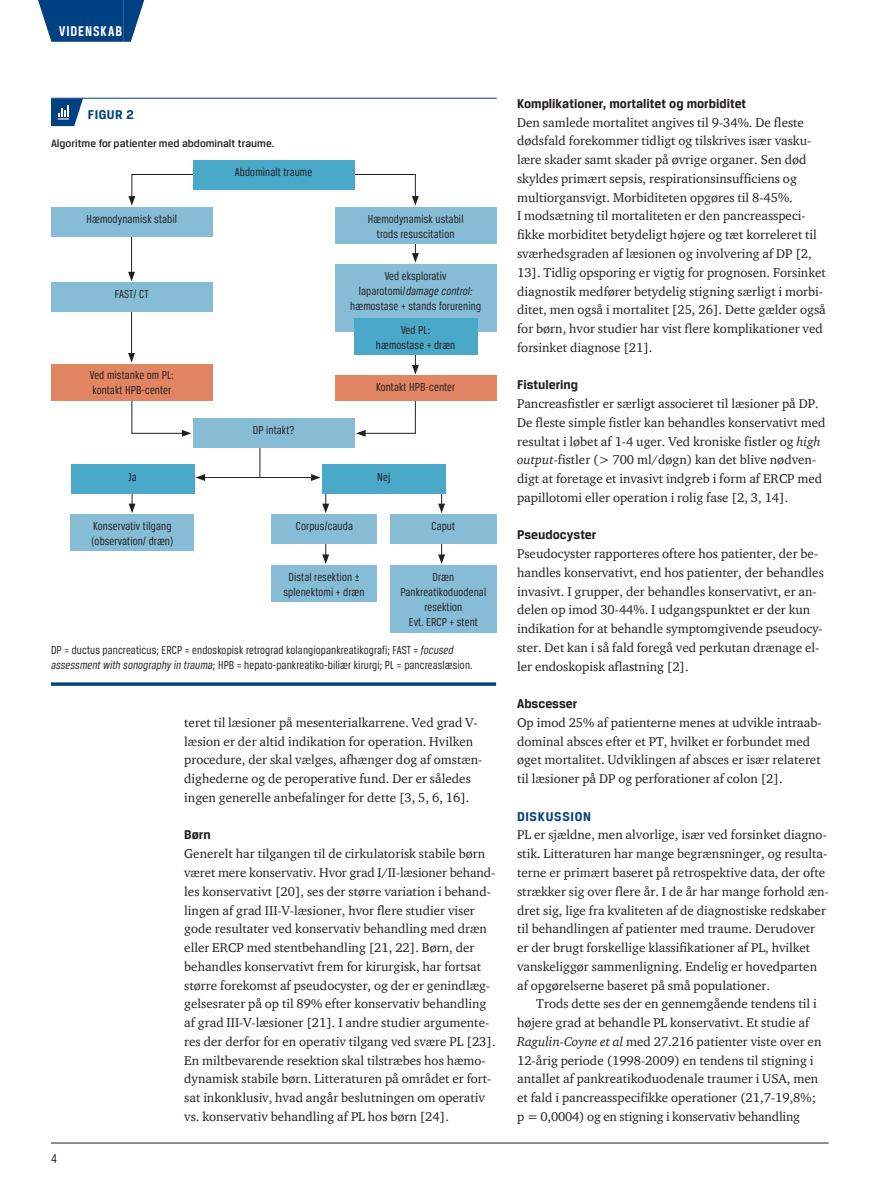
<style>
.page{position:relative;width:893px;height:1191px;background:#fff}
.page>*{position:absolute;margin:0;border:0;box-sizing:border-box;transform-origin:0 0}
.t1{font:700 15px "Breuer Condensed";letter-spacing:.065em;color:#fff}
.t2{font:700 13.5px "Breuer Text";color:#231f20}
.t3{font:700 13.5px "Breuer Text";letter-spacing:.05em;color:#014081}
.t4{font:13.5px "Breuer Condensed";color:#231f20}
.t5{font:13.05px/18.8px "ITC Charter Com";color:#231f20}
.t6{font:12.3px/15px "Breuer Condensed";letter-spacing:.01em;color:#231f20;text-align:center}
.t7{font:500 11.25px "Breuer Text";color:#231f20}
.s1{font-style:italic}
</style>
<div class="page">
<hr style="left:51px;top:1142px;width:778px;height:1px;background:#231f20">
<div style="left:59px;top:0;width:64px;height:42px;background:#014081"></div>
<svg style="left:38px;top:0;width:21px;height:42px"></svg>
<svg style="left:123px;top:0;width:21px;height:42px"></svg>
<hr style="left:51px;top:98px;width:37px;height:1px;background:#014081">
<hr style="left:88px;top:98px;width:409px;height:1px;background:#014081">
<svg style="left:51px;top:99px;width:32px;height:27px"></svg>
<hr style="left:260px;top:437px;width:1px;height:41px;background:#231f20">
<svg style="left:356px;top:401px;width:60px;height:36px"></svg>
<svg style="left:131px;top:401px;width:60px;height:36px"></svg>
<hr style="left:203px;top:477px;width:110px;height:1px;background:#231f20">
<svg style="left:311px;top:474px;width:9px;height:7px"></svg>
<svg style="left:196px;top:474px;width:9px;height:7px"></svg>
<svg style="left:412px;top:355px;width:7px;height:19px"></svg>
<svg style="left:438px;top:493px;width:7px;height:20px"></svg>
<svg style="left:438px;top:544px;width:7px;height:20px"></svg>
<svg style="left:322px;top:493px;width:7px;height:20px"></svg>
<svg style="left:129px;top:493px;width:7px;height:20px"></svg>
<svg style="left:322px;top:544px;width:7px;height:20px"></svg>
<div style="left:335px;top:375px;width:161px;height:26px;background:#e28563"></div>
<div style="left:51px;top:364px;width:162px;height:37px;background:#e28563"></div>
<svg style="left:354px;top:174px;width:65px;height:32px"></svg>
<svg style="left:128px;top:174px;width:65px;height:32px"></svg>
<hr style="left:131px;top:233px;width:1px;height:41px;background:#231f20">
<svg style="left:128px;top:272px;width:7px;height:9px"></svg>
<svg style="left:412px;top:244px;width:7px;height:18px"></svg>
<hr style="left:131px;top:308px;width:1px;height:47px;background:#231f20">
<svg style="left:128px;top:353px;width:7px;height:9px"></svg>
<div style="left:51px;top:207px;width:162px;height:30px;background:#86bcd6"></div>
<div style="left:51px;top:282px;width:162px;height:30px;background:#86bcd6"></div>
<div style="left:335px;top:207px;width:161px;height:37px;background:#86bcd6"></div>
<div style="left:335px;top:264px;width:161px;height:67px;background:#86bcd6"></div>
<div style="left:193px;top:160px;width:161px;height:30px;background:#4aa8c8"></div>
<div style="left:193px;top:418px;width:161px;height:30px;background:#86bcd6"></div>
<div style="left:322px;top:464px;width:123px;height:29px;background:#4aa8c8"></div>
<div style="left:71px;top:464px;width:123px;height:29px;background:#4aa8c8"></div>
<div style="left:354px;top:318px;width:123px;height:37px;background:#4aa8c8"></div>
<div style="left:71px;top:514px;width:123px;height:37px;background:#86bcd6"></div>
<div style="left:390px;top:514px;width:106px;height:30px;background:#86bcd6"></div>
<div style="left:272px;top:514px;width:105px;height:30px;background:#86bcd6"></div>
<div style="left:271px;top:565px;width:106px;height:37px;background:#86bcd6"></div>
<div style="left:390px;top:565px;width:106px;height:67px;background:#86bcd6"></div>
<svg style="left:51px;top:682px;width:445px;height:4px;background:#235991"></svg>
<p class="t1" style="left:59px;top:23px;width:65px">VIDENSKAB</p>
<p class="t3" style="left:88px;top:107px;width:47px">FIGUR 2</p>
<p class="t7" style="left:51px;top:137px;width:225px">Algoritme for patienter med abdominalt traume.</p>
<p class="t6" style="left:86px;top:211px;width:92px">Hæmodynamisk stabil</p>
<p class="t6" style="left:115px;top:286px;width:35px">FAST/ CT</p>
<p class="t6" style="left:90px;top:368px;width:85px;text-align:left">Ved mistanke om PL: kontakt HPB-center</p>
<p class="t6" style="left:235px;top:164px;width:79px">Abdominalt traume</p>
<p class="t6" style="left:253px;top:422px;width:43px">DP intakt?</p>
<p class="t6" style="left:368px;top:211px;width:97px">Hæmodynamisk ustabil trods resuscitation</p>
<p class="t6" style="left:350px;top:268px;width:132px">Ved eksplorativ laparotomi/<span class="s1">damage control: </span>hæmostase + stands forurening</p>
<p class="t6" style="left:376px;top:322px;width:81px">Ved PL: hæmostase + dræn</p>
<p class="t6" style="left:376px;top:379px;width:81px">Kontakt HPB-center</p>
<p class="t6" style="left:128px;top:470px;width:10px">Ja</p>
<p class="t6" style="left:377px;top:470px;width:14px">Nej</p>
<p class="t6" style="left:91px;top:518px;width:83px;text-align:left">Konservativ tilgang (observation/ dræn)</p>
<p class="t6" style="left:296px;top:518px;width:59px">Corpus/cauda</p>
<p class="t6" style="left:431px;top:518px;width:25px">Caput</p>
<p class="t6" style="left:283px;top:569px;width:83px">Distal resektion ± splenektomi + dræn</p>
<p class="t6" style="left:400px;top:569px;width:87px">Dræn<br>Pankreatikoduodenal resektion<br>Evt. ERCP + stent</p>
<p class="t6" style="left:51px;top:642px;width:423px;text-align:left">DP = ductus pancreaticus; ERCP = endoskopisk retrograd kolangiopankreatikografi; FAST = <span class="s1">focused assessment with sonography in trauma</span>; HPB = hepato-pankreatiko-biliær kirurgi; PL = pancreaslæsion.</p>
<p class="t4" style="left:51px;top:1150px;width:7px">4</p>
<p class="t5" style="left:184px;top:713px;width:300px">teret til læsioner på mesenterialkarrene. Ved grad V&shy;læsion er der altid indikation for operation. Hvilken procedure, der skal vælges, afhænger dog af omstæn&shy;dighederne og de peroperative fund. Der er således ingen generelle anbefalinger for dette [3, 5, 6, 16].</p>
<p class="t2" style="left:184px;top:827px;width:28px">Børn</p>
<p class="t5" style="left:184px;top:844px;width:313px">Generelt har tilgangen til de cirkulatorisk stabile børn været mere konservativ. Hvor grad I/II-læsioner behand&shy;les konservativt [20], ses der større variation i behand&shy;lingen af grad III-V-læsioner, hvor flere studier viser gode resultater ved konservativ behandling med dræn eller ERCP med stentbehandling [21, 22]. Børn, der behandles konservativt frem for kirurgisk, har fortsat større forekomst af pseudocyster, og der er genindlæg&shy;gelsesrater på op til 89% efter konservativ behandling af grad III-V-læsioner [21]. I andre studier argumente&shy;res der derfor for en operativ tilgang ved svære PL [23].<br>En miltbevarende resektion skal tilstræbes hos hæmo&shy;dynamisk stabile børn. Litteraturen på området er fort&shy;sat inkonklusiv, hvad angår beslutningen om operativ vs. konservativ behandling af PL hos børn [24].</p>
<p class="t2" style="left:517px;top:96px;width:231px">Komplikationer, mortalitet og morbiditet</p>
<p class="t5" style="left:517px;top:113px;width:310px">Den samlede mortalitet angives til 9-34%. De fleste dødsfald forekommer tidligt og tilskrives især vasku&shy;lære skader samt skader på øvrige organer. Sen død skyldes primært sepsis, respirationsinsufficiens og multiorgansvigt. Morbiditeten opgøres til 8-45%.<br>I modsætning til mortaliteten er den pancreasspeci&shy;fikke morbiditet betydeligt højere og tæt korreleret til sværhedsgraden af læsionen og involvering af DP [2, 13]. Tidlig opsporing er vigtig for prognosen. Forsinket diagnostik medfører betydelig stigning særligt i morbi&shy;ditet, men også i mortalitet [25, 26]. Dette gælder også for børn, hvor studier har vist flere komplikationer ved forsinket diagnose [21].</p>
<p class="t2" style="left:517px;top:377px;width:63px">Fistulering</p>
<p class="t5" style="left:517px;top:394px;width:310px">Pancreasfistler er særligt associeret til læsioner på DP.<br>De fleste simple fistler kan behandles konservativt med resultat i løbet af 1-4 uger. Ved kroniske fistler og <span class="s1">high output</span>-fistler (&gt; 700 ml/døgn) kan det blive nødven&shy;digt at foretage et invasivt indgreb i form af ERCP med papillotomi eller operation i rolig fase [2, 3, 14].</p>
<p class="t2" style="left:517px;top:527px;width:81px">Pseudocyster</p>
<p class="t5" style="left:517px;top:544px;width:308px">Pseudocyster rapporteres oftere hos patienter, der be&shy;handles konservativt, end hos patienter, der behandles invasivt. I grupper, der behandles konservativt, er an&shy;delen op imod 30-44%. I udgangspunktet er der kun indikation for at behandle symptomgivende pseudocy&shy;ster. Det kan i så fald foregå ved perkutan drænage el&shy;ler endoskopisk aflastning [2].</p>
<p class="t2" style="left:517px;top:696px;width:62px">Abscesser</p>
<p class="t5" style="left:517px;top:713px;width:306px">Op imod 25% af patienterne menes at udvikle intraab&shy;dominal absces efter et PT, hvilket er forbundet med øget mortalitet. Udviklingen af absces er især relateret til læsioner på DP og perforationer af colon [2].</p>
<p class="t3" style="left:517px;top:808px;width:75px">DISKUSSION</p>
<p class="t5" style="left:517px;top:825px;width:313px">PL er sjældne, men alvorlige, især ved forsinket diagno&shy;stik. Litteraturen har mange begrænsninger, og resulta&shy;terne er primært baseret på retrospektive data, der ofte strækker sig over flere år. I de år har mange forhold æn&shy;dret sig, lige fra kvaliteten af de diagnostiske redskaber til behandlingen af patienter med traume. Derudover er der brugt forskellige klassifikationer af PL, hvilket vanskeliggør sammenligning. Endelig er hovedparten af opgørelserne baseret på små populationer.</p>
<p class="t5" style="left:517px;top:994px;width:306px;text-indent:19px">Trods dette ses der en gennemgående tendens til i højere grad at behandle PL konservativt. Et studie af <span class="s1">Ragulin-Coyne et al</span> med 27.216 patienter viste over en 12-årig periode (1998-2009) en tendens til stigning i antallet af pankreatikoduodenale traumer i USA, men et fald i pancreasspecifikke operationer (21,7-19,8%; p = 0,0004) og en stigning i konservativ behandling</p>
</div>
